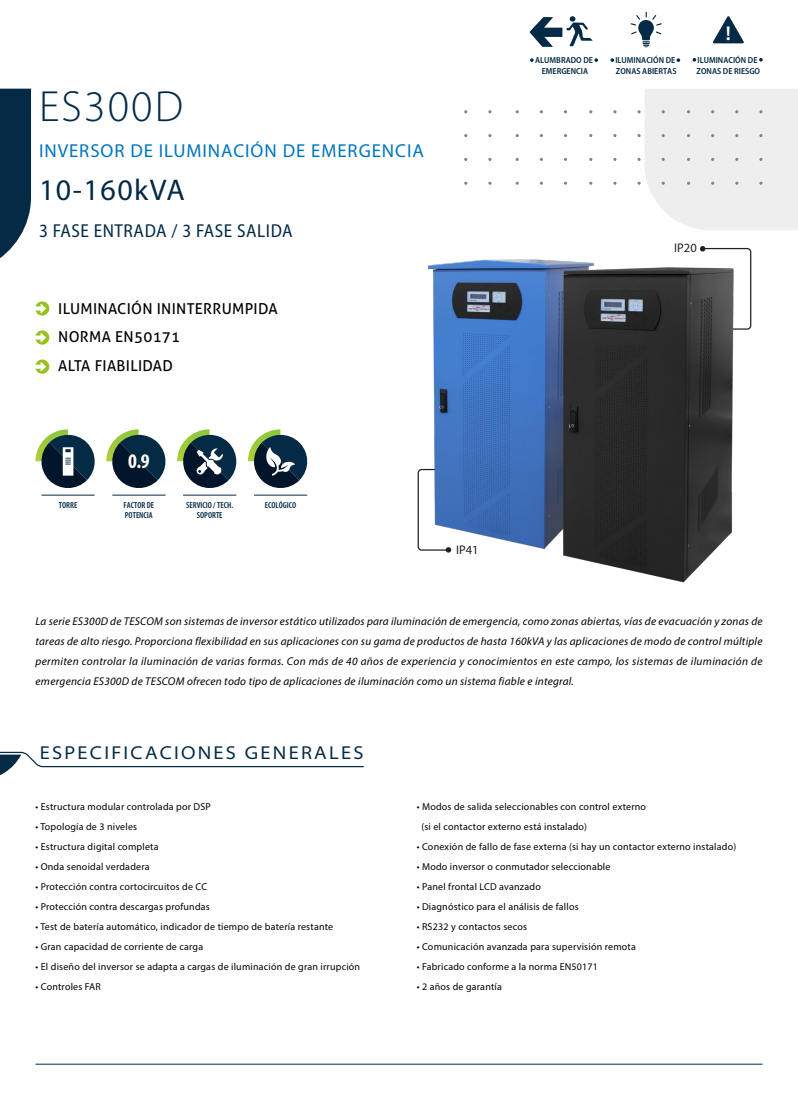
<style>
.page{position:relative;width:798px;height:1117px;background:#fff}
.page>*{position:absolute;margin:0;border:0;box-sizing:border-box;transform-origin:0 0}
.t1{font:300 43.75px "Myriad Pro";letter-spacing:.05em;color:#042a46}
.t2{font:30px "Myriad Pro";letter-spacing:.05em;color:#042a46}
.t3{font:700 condensed 20.75px "Myriad Pro";color:#fff}
.t4{font:600 20px "Myriad Pro";color:#fff}
.t5{font:18.75px "Myriad Pro";letter-spacing:.05em;color:#0075bd}
.t6{font:semi-expanded 18.75px "Myriad Pro";letter-spacing:.12em;color:#042a46}
.t7{font:semi-condensed 18.75px "Myriad Pro";letter-spacing:.03em;color:#042a46}
.t8{font:15px "Aller";letter-spacing:.02em;color:#000001}
.t9{font:12.5px "Myriad Pro";color:#231f20}
.t10{font:italic 11.25px/20px "Myriad Pro";letter-spacing:.02em;color:#000001;text-align:justify}
.t11{font:10px "Myriad Pro";letter-spacing:.02em;color:#000001}
.t12{font:600 semi-condensed 8.75px/10.5px "Myriad Pro";color:#042a46}
.t13{font:600 condensed 8.75px/10px "Myriad Pro";color:#042a45;text-align:center}
</style>
<div class="page">
<hr style="left:35px;top:1063px;width:727px;height:1px;background:#042a46">
<svg style="left:0;top:89px;width:31px;height:169px;background:#1f415a"></svg>
<svg style="left:0;top:751px;width:364px;height:24px"></svg>
<svg style="left:35px;top:301px;width:14px;height:14px"></svg>
<svg style="left:35px;top:330px;width:14px;height:14px"></svg>
<svg style="left:35px;top:359px;width:14px;height:14px"></svg>
<svg style="left:637px;top:89px;width:160px;height:141px;background:#eeeeef"></svg>
<hr style="left:183px;top:494px;width:53px;height:1px;background:#042a45">
<svg style="left:177px;top:429px;width:60px;height:59px"></svg>
<svg style="left:106px;top:429px;width:60px;height:59px"></svg>
<hr style="left:112px;top:494px;width:53px;height:1px;background:#042a45">
<hr style="left:254px;top:494px;width:53px;height:1px;background:#042a45">
<svg style="left:248px;top:429px;width:60px;height:59px"></svg>
<hr style="left:41px;top:494px;width:54px;height:1px;background:#042a45">
<svg style="left:35px;top:429px;width:60px;height:59px"></svg>
<svg style="left:692px;top:58px;width:4px;height:4px"></svg>
<svg style="left:713px;top:16px;width:30px;height:27px"></svg>
<svg style="left:610px;top:58px;width:4px;height:4px"></svg>
<svg style="left:676px;top:58px;width:4px;height:4px"></svg>
<svg style="left:630px;top:12px;width:31px;height:35px"></svg>
<svg style="left:530px;top:58px;width:3px;height:4px"></svg>
<svg style="left:529px;top:16px;width:63px;height:31px"></svg>
<svg style="left:417px;top:468px;width:12px;height:83px"></svg>
<img style="left:429px;top:246px;width:323px;height:337px">
<p class="t1" style="left:39px;top:83px;width:145px">ES300D</p>
<p class="t5" style="left:39px;top:139px;width:386px">INVERSOR DE ILUMINACIÓN DE EMERGENCIA</p>
<p class="t2" style="left:39px;top:171px;width:147px">10-160kVA</p>
<p class="t7" style="left:39px;top:220px;width:255px">3 FASE ENTRADA / 3 FASE SALIDA</p>
<p class="t8" style="left:58px;top:299px;width:221px">ILUMINACIÓN ININTERRUMPIDA</p>
<p class="t8" style="left:58px;top:328px;width:123px">NORMA EN50171</p>
<p class="t8" style="left:58px;top:356px;width:116px">ALTA FIABILIDAD</p>
<p class="t3" style="left:128px;top:448px;width:23px">0.9</p>
<p class="t13" style="left:59px;top:500px;width:20px">TORRE</p>
<p class="t13" style="left:265px;top:500px;width:33px">ECOLÓGICO</p>
<p class="t13" style="left:123px;top:500px;width:32px;text-align:left">FACTOR DE<br>POTENCIA</p>
<p class="t13" style="left:186px;top:500px;width:49px">SERVICIO / TECH.<br>SOPORTE</p>
<p class="t9" style="left:456px;top:542px;width:24px">IP41</p>
<p class="t12" style="left:535px;top:55px;width:59px;text-align:center">ALUMBRADO DE<br>EMERGENCIA</p>
<p class="t12" style="left:615px;top:55px;width:63px">ILUMINACIÓN DE<br>ZONAS ABIERTAS</p>
<p class="t4" style="left:725px;top:20px;width:7px">!</p>
<p class="t12" style="left:696px;top:55px;width:65px">ILUMINACIÓN DE<br>ZONAS DE RIESGO</p>
<p class="t9" style="left:674px;top:240px;width:24px">IP20</p>
<p class="t10" style="left:35px;top:610px;width:728px">La serie ES300D de TESCOM son sistemas de inversor estático utilizados para iluminación de emergencia, como zonas abiertas, vías de evacuación y zonas de tareas de alto riesgo. Proporciona flexibilidad en sus aplicaciones con su gama de productos de hasta 160kVA y las aplicaciones de modo de control múltiple permiten controlar la iluminación de varias formas. Con más de 40 años de experiencia y conocimientos en este campo, los sistemas de iluminación de emergencia ES300D de TESCOM ofrecen todo tipo de aplicaciones de iluminación como un sistema fiable e integral.</p>
<p class="t6" style="left:40px;top:740px;width:325px">ESPECIFICACIONES GENERALES</p>
<p class="t11" style="left:35px;top:800px;width:177px">• Estructura modular controlada por DSP</p>
<p class="t11" style="left:35px;top:820px;width:103px">• Topología de 3 niveles</p>
<p class="t11" style="left:35px;top:840px;width:124px">• Estructura digital completa</p>
<p class="t11" style="left:35px;top:860px;width:116px">• Onda senoidal verdadera</p>
<p class="t11" style="left:35px;top:880px;width:173px">• Protección contra cortocircuitos de CC</p>
<p class="t11" style="left:35px;top:900px;width:176px">• Protección contra descargas profundas</p>
<p class="t11" style="left:35px;top:920px;width:299px">• Test de batería automático, indicador de tiempo de batería restante</p>
<p class="t11" style="left:35px;top:940px;width:169px">• Gran capacidad de corriente de carga</p>
<p class="t11" style="left:35px;top:960px;width:326px">• El diseño del inversor se adapta a cargas de iluminación de gran irrupción</p>
<p class="t11" style="left:35px;top:980px;width:67px">• Controles FAR</p>
<p class="t11" style="left:416px;top:800px;width:231px">• Modos de salida seleccionables con control externo</p>
<p class="t11" style="left:421px;top:820px;width:167px">(si el contactor externo está instalado)</p>
<p class="t11" style="left:416px;top:840px;width:321px">• Conexión de fallo de fase externa (si hay un contactor externo instalado)</p>
<p class="t11" style="left:416px;top:860px;width:195px">• Modo inversor o conmutador seleccionable</p>
<p class="t11" style="left:416px;top:880px;width:125px">• Panel frontal LCD avanzado</p>
<p class="t11" style="left:416px;top:900px;width:163px">• Diagnóstico para el análisis de fallos</p>
<p class="t11" style="left:416px;top:920px;width:112px">• RS232 y contactos secos</p>
<p class="t11" style="left:416px;top:940px;width:221px">• Comunicación avanzada para supervisión remota</p>
<p class="t11" style="left:416px;top:960px;width:183px">• Fabricado conforme a la norma EN50171</p>
<p class="t11" style="left:416px;top:980px;width:87px">• 2 años de garantía</p>
</div>
